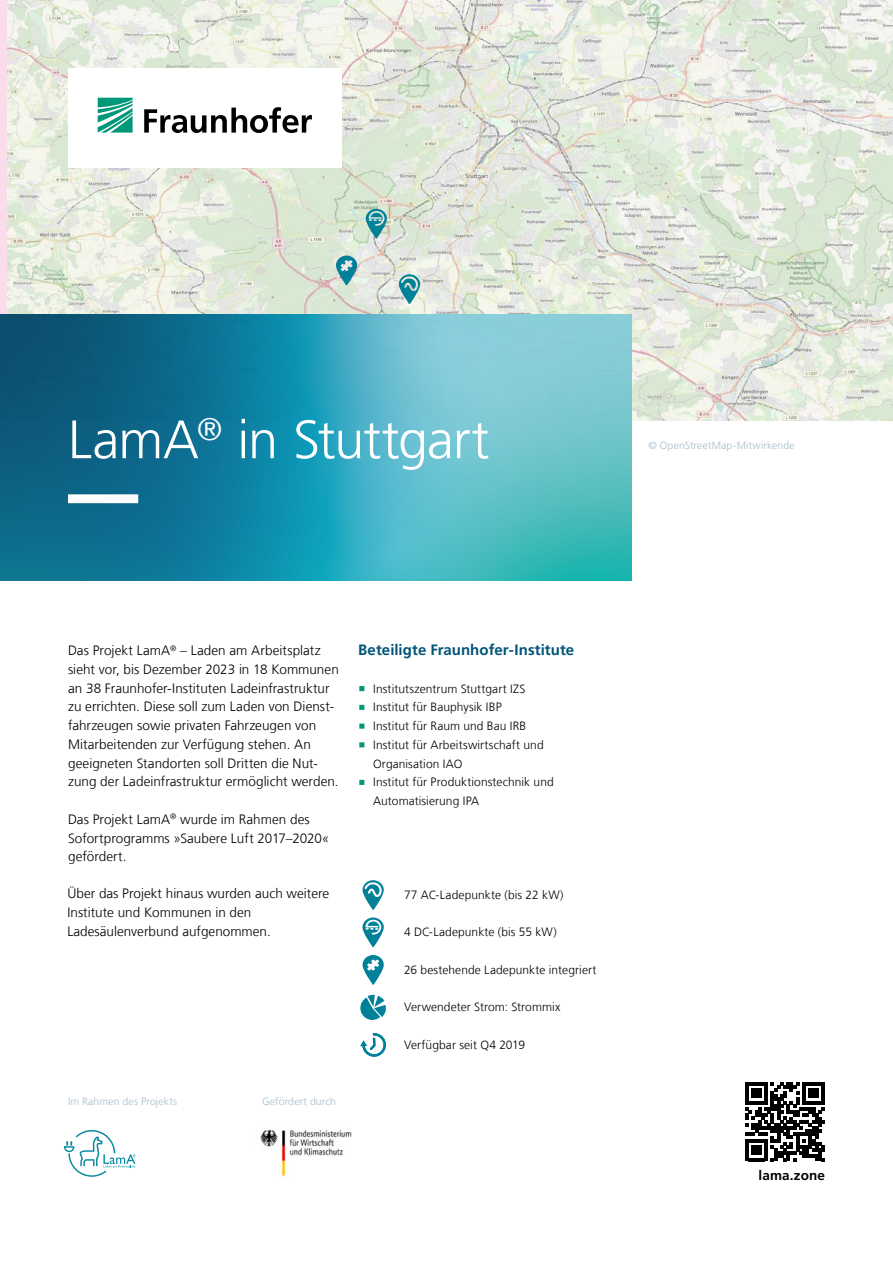
<style>
.page{position:relative;width:893px;height:1263px;background:#fff}
.page>*{position:absolute;margin:0;border:0;box-sizing:border-box;transform-origin:0 0}
.t1{font:300 54px "Frutiger LT Com";letter-spacing:-.02em;color:#fff}
.t2{font:700 15px "Frutiger LT Com";letter-spacing:.005em;color:#005478}
.t3{font:300 13.5px/18.8px "Frutiger LT Com";color:#000}
.t4{font:700 13.5px "Frutiger LT Com";letter-spacing:.005em;color:#000}
.t5{font:300 12px/18.8px "Frutiger LT Com";letter-spacing:.005em;color:#000}
.t6{font:300 10.5px "Frutiger LT Com";letter-spacing:.015em;color:#a5bcca}
</style>
<div class="page">
<img style="left:8px;top:0;width:885px;height:421px">
<svg style="left:399px;top:274px;width:21px;height:30px"></svg>
<svg style="left:366px;top:209px;width:21px;height:30px"></svg>
<svg style="left:336px;top:256px;width:21px;height:29px"></svg>
<svg style="left:0;top:314px;width:631px;height:266px;background:#3597ae"></svg>
<svg style="left:745px;top:1082px;width:80px;height:79px"></svg>
<svg style="left:68px;top:494px;width:563px;height:9px;background:#50b0c0"></svg>
<svg style="left:359px;top:686px;width:6px;height:5px"></svg>
<svg style="left:359px;top:705px;width:6px;height:5px"></svg>
<svg style="left:359px;top:723px;width:6px;height:6px"></svg>
<svg style="left:359px;top:742px;width:6px;height:5px"></svg>
<svg style="left:359px;top:780px;width:6px;height:5px"></svg>
<svg style="left:362px;top:880px;width:22px;height:30px"></svg>
<svg style="left:362px;top:917px;width:22px;height:30px"></svg>
<svg style="left:362px;top:955px;width:22px;height:30px"></svg>
<svg style="left:360px;top:994px;width:26px;height:26px"></svg>
<svg style="left:360px;top:1033px;width:26px;height:24px"></svg>
<div style="left:68px;top:68px;width:273px;height:99px;background:#fff"></div>
<svg style="left:98px;top:98px;width:35px;height:35px"></svg>
<svg style="left:144px;top:107px;width:168px;height:26px"></svg>
<img style="left:260px;top:1129px;width:92px;height:48px">
<svg style="left:64px;top:1130px;width:71px;height:47px"></svg>
<h1 class="t1" style="left:68px;top:408px;width:423px">LamA<sup>®</sup> in Stuttgart</h1>
<p class="t6" style="left:648px;top:439px;width:148px">© OpenStreetMap-Mitwirkende</p>
<p class="t3" style="left:68px;top:641px;width:272px">Das Projekt LamA<sup>®</sup> – Laden am Arbeitsplatz sieht vor, bis Dezember 2023 in 18 Kommunen an 38 Fraunhofer-Instituten Ladeinfrastruktur zu errichten. Diese soll zum Laden von Dienst&shy;fahrzeugen sowie privaten Fahrzeugen von Mitarbeitenden zur Verfügung stehen. An geeigneten Standorten soll Dritten die Nut&shy;zung der Ladeinfrastruktur ermöglicht werden.</p>
<p class="t3" style="left:68px;top:810px;width:263px">Das Projekt LamA<sup>®</sup> wurde im Rahmen des<br>Sofortprogramms »Saubere Luft 2017–2020« gefördert.</p>
<p class="t3" style="left:68px;top:884px;width:263px">Über das Projekt hinaus wurden auch weitere<br>Institute und Kommunen in den<br>Ladesäulenverbund aufgenommen.</p>
<p class="t6" style="left:68px;top:1095px;width:111px">Im Rahmen des Projekts</p>
<p class="t6" style="left:262px;top:1095px;width:75px">Gefördert durch</p>
<p class="t2" style="left:358px;top:641px;width:218px">Beteiligte Fraunhofer-Institute</p>
<p class="t5" style="left:373px;top:679px;width:182px">Institutszentrum Stuttgart IZS<br>Institut für Bauphysik IBP<br>Institut für Raum und Bau IRB<br>Institut für Arbeitswirtschaft und<br>Organisation IAO<br>Institut für Produktionstechnik und<br>Automatisierung IPA</p>
<p class="t5" style="left:404px;top:885px;width:161px">77 AC-Ladepunkte (bis 22 kW)</p>
<p class="t5" style="left:404px;top:923px;width:154px">4 DC-Ladepunkte (bis 55 kW)</p>
<p class="t5" style="left:404px;top:960px;width:194px">26 bestehende Ladepunkte integriert</p>
<p class="t5" style="left:404px;top:998px;width:158px">Verwendeter Strom: Strommix</p>
<p class="t5" style="left:404px;top:1035px;width:123px">Verfügbar seit Q4 2019</p>
<p class="t4" style="left:759px;top:1167px;width:68px">lama.zone</p>
</div>
